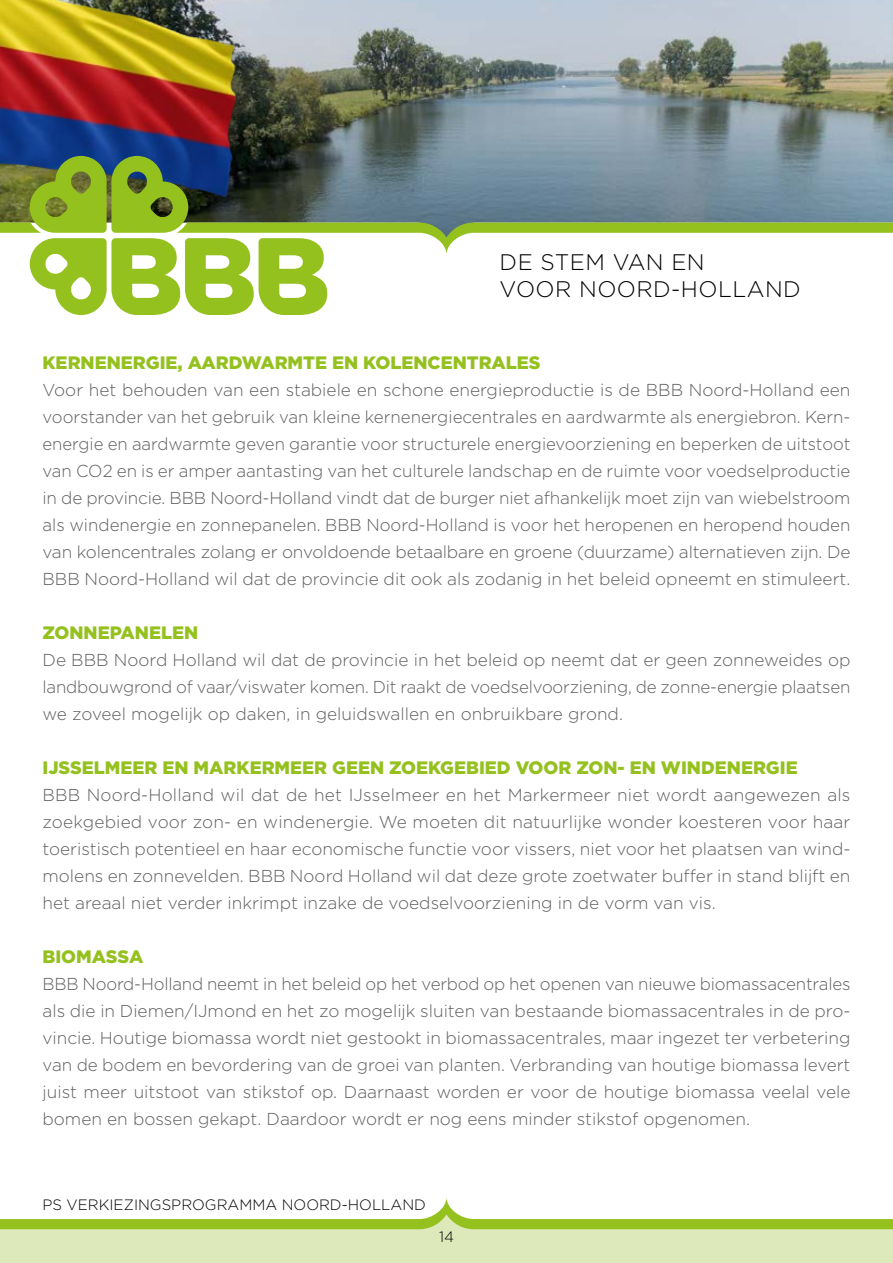
<style>
.page{position:relative;width:893px;height:1263px;background:#fff}
.page>*{position:absolute;margin:0;border:0;box-sizing:border-box;transform-origin:0 0}
.t1{font:300 22.5px/27px "Gotham";letter-spacing:.02em;color:#000}
.t2{font:900 18px "Gotham";color:#95c11f}
.t3{font:300 17.25px/27px "Gotham";color:#5f5e5e;text-align:justify}
.t4{font:300 15px "Gotham";color:#000}
</style>
<div class="page">
<div style="left:0;top:1225px;width:893px;height:38px;background:#dee9bb"></div>
<img style="left:259px;top:0;width:629px;height:156px">
<div style="left:888px;top:0;width:5px;height:218px;background:#000;opacity:.25"></div>
<img style="left:892px;top:0;width:1px;height:156px">
<img style="left:0;top:0;width:259px;height:156px">
<svg style="left:0;top:156px;width:893px;height:159px"></svg>
<svg style="left:0;top:1198px;width:893px;height:32px"></svg>
<h1 class="t1" style="left:500px;top:248px;width:303px">DE STEM VAN EN<br>VOOR NOORD-HOLLAND</h1>
<p class="t2" style="left:43px;top:352px;width:500px">KERNENERGIE, AARDWARMTE EN KOLENCENTRALES</p>
<p class="t3" style="left:43px;top:376px;width:809px;text-align:left">Voor het behouden van een stabiele en schone energieproductie is de BBB Noord-Holland een voorstander van het gebruik van kleine kernenergiecentrales en aardwarmte als energiebron. Kern&shy;energie en aardwarmte geven garantie voor structurele energievoorziening en beperken de uitstoot van CO2 en is er amper aantasting van het culturele landschap en de ruimte voor voedselproductie in de provincie. BBB Noord-Holland vindt dat de burger niet afhankelijk moet zijn van wiebelstroom als windenergie en zonnepanelen. BBB Noord-Holland is voor het heropenen en heropend houden van kolencentrales zolang er onvoldoende betaalbare en groene (duurzame) alternatieven zijn. De BBB Noord-Holland wil dat de provincie dit ook als zodanig in het beleid opneemt en stimuleert.</p>
<p class="t2" style="left:43px;top:622px;width:157px">ZONNEPANELEN</p>
<p class="t3" style="left:43px;top:646px;width:809px">De BBB Noord Holland wil dat de provincie in het beleid op neemt dat er geen zonneweides op landbouwgrond of vaar/viswater komen. Dit raakt de voedselvoorziening, de zonne-energie plaatsen we zoveel mogelijk op daken, in geluidswallen en onbruikbare grond.</p>
<p class="t2" style="left:43px;top:757px;width:757px">IJSSELMEER EN MARKERMEER GEEN ZOEKGEBIED VOOR ZON- EN WINDENERGIE</p>
<p class="t3" style="left:43px;top:781px;width:809px">BBB Noord-Holland wil dat de het IJsselmeer en het Markermeer niet wordt aangewezen als zoekgebied voor zon- en windenergie. We moeten dit natuurlijke wonder koesteren voor haar toeristisch potentieel en haar economische functie voor vissers, niet voor het plaatsen van wind&shy;molens en zonnevelden. BBB Noord Holland wil dat deze grote zoetwater buffer in stand blijft en het areaal niet verder inkrimpt inzake de voedselvoorziening in de vorm van vis.</p>
<p class="t2" style="left:43px;top:946px;width:102px">BIOMASSA</p>
<p class="t3" style="left:43px;top:970px;width:809px">BBB Noord-Holland neemt in het beleid op het verbod op het openen van nieuwe biomassacentrales als die in Diemen/IJmond en het zo mogelijk sluiten van bestaande biomassacentrales in de pro&shy;vincie. Houtige biomassa wordt niet gestookt in biomassacentrales, maar ingezet ter verbetering van de bodem en bevordering van de groei van planten. Verbranding van houtige biomassa levert juist meer uitstoot van stikstof op. Daarnaast worden er voor de houtige biomassa veelal vele bomen en bossen gekapt. Daardoor wordt er nog eens minder stikstof opgenomen.</p>
<p class="t4" style="left:43px;top:1196px;width:385px">PS VERKIEZINGSPROGRAMMA NOORD-HOLLAND</p>
<p class="t4" style="left:439px;top:1229px;width:16px">14</p>
</div>
